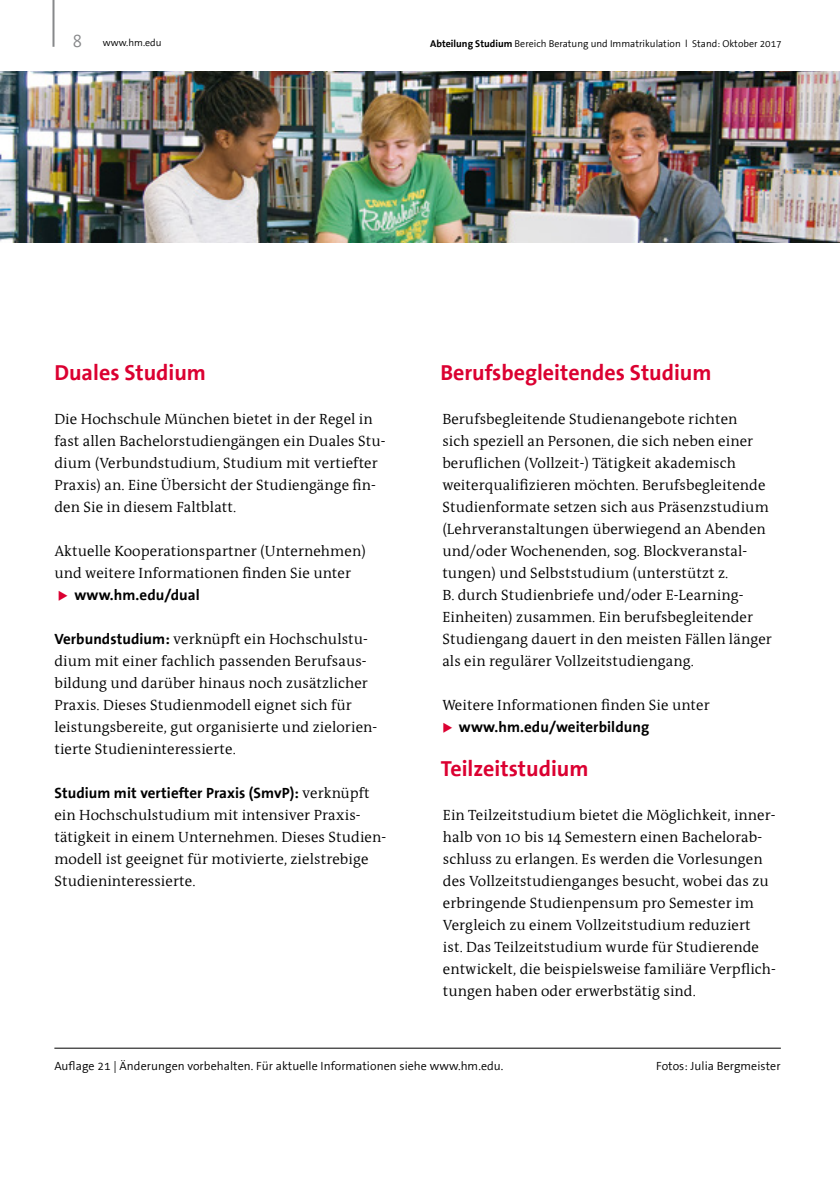
<style>
.page{position:relative;width:840px;height:1191px;background:#fff}
.page>*{position:absolute;margin:0;border:0;box-sizing:border-box;transform-origin:0 0}
.t1{font:700 22px "FHM The Sans";color:#db0031}
.t2{font:15px/22px "FHM Antiqua";letter-spacing:.005em;color:#000}
.t3{font:700 15px "FHM Antiqua";letter-spacing:.005em;color:#000}
.t4{font:12px "FHM The Sans";letter-spacing:.005em;color:#000}
.t5{font:10px "FHM The Sans";color:#000}
.s1{font-size:18px;color:#87888a}
.s2{font-weight:700}
.s3{color:#db0031}
</style>
<div class="page">
<hr style="left:52px;top:0;width:2px;height:47px;background:#87888a">
<img style="left:0;top:72px;width:839px;height:170px">
<hr style="left:54px;top:1047px;width:726px;height:1px;background:#000">
<p class="t5" style="left:72px;top:38px;width:91px"><span class="s1">8</span> www.hm.edu</p>
<p class="t5" style="left:430px;top:38px;width:353px"><span class="s2">Abteilung Studium</span> Bereich Beratung und Immatrikulation l Stand: Oktober 2017</p>
<h1 class="t1" style="left:54px;top:361px;width:153px">Duales Studium</h1>
<p class="t2" style="left:54px;top:409px;width:332px">Die Hochschule München bietet in der Regel in fast allen Bachelorstudiengängen ein Duales Stu&shy;dium (Verbundstudium, Studium mit vertiefter Praxis) an. Eine Übersicht der Studiengänge fin&shy;den Sie in diesem Faltblatt.</p>
<p class="t2" style="left:54px;top:541px;width:313px">Aktuelle Kooperationspartner (Unternehmen) und weitere Informationen finden Sie unter</p>
<p class="t3" style="left:58px;top:587px;width:143px"><span class="s3">◆</span> www.hm.edu/dual</p>
<p class="t2" style="left:54px;top:629px;width:324px"><span class="s2">Verbundstudium:</span> verknüpft ein Hochschulstu&shy;dium mit einer fachlich passenden Berufsaus&shy;bildung und darüber hinaus noch zusätzlicher Praxis. Dieses Studienmodell eignet sich für leistungsbereite, gut organisierte und zielorien&shy;tierte Studieninteressierte.</p>
<p class="t2" style="left:54px;top:783px;width:333px"><span class="s2">Studium mit vertiefter Praxis (SmvP):</span> verknüpft ein Hochschulstudium mit intensiver Praxis&shy;tätigkeit in einem Unternehmen. Dieses Studien&shy;modell ist geeignet für motivierte, zielstrebige Studieninteressierte.</p>
<h1 class="t1" style="left:440px;top:361px;width:272px">Berufsbegleitendes Studium</h1>
<p class="t2" style="left:442px;top:409px;width:331px">Berufsbegleitende Studienangebote richten<br>sich speziell an Personen, die sich neben einer beruflichen (Vollzeit-) Tätigkeit akademisch weiterqualifizieren möchten. Berufsbegleitende Studienformate setzen sich aus Präsenzstudium (Lehrveranstaltungen überwiegend an Abenden und/oder Wochenenden, sog. Blockveranstal&shy;tungen) und Selbststudium (unterstützt z.<br>B. durch Studienbriefe und/oder E-Learning-Einheiten) zusammen. Ein berufsbegleitender Studiengang dauert in den meisten Fällen länger als ein regulärer Vollzeitstudiengang.</p>
<p class="t2" style="left:442px;top:695px;width:269px">Weitere Informationen finden Sie unter</p>
<p class="t3" style="left:442px;top:719px;width:208px"><span class="s3">◆</span> www.hm.edu/weiterbildung</p>
<h1 class="t1" style="left:440px;top:757px;width:149px">Teilzeitstudium</h1>
<p class="t2" style="left:442px;top:805px;width:334px">Ein Teilzeitstudium bietet die Möglichkeit, inner&shy;halb von 10 bis 14 Semestern einen Bachelorab&shy;schluss zu erlangen. Es werden die Vorlesungen des Vollzeitstudienganges besucht, wobei das zu erbringende Studienpensum pro Semester im Vergleich zu einem Vollzeitstudium reduziert<br>ist. Das Teilzeitstudium wurde für Studierende entwickelt, die beispielsweise familiäre Verpflich&shy;tungen haben oder erwerbstätig sind.</p>
<p class="t4" style="left:54px;top:1059px;width:450px">Auflage 21 | Änderungen vorbehalten. Für aktuelle Informationen siehe www.hm.edu.</p>
<p class="t4" style="left:656px;top:1059px;width:126px">Fotos: Julia Bergmeister</p>
</div>
